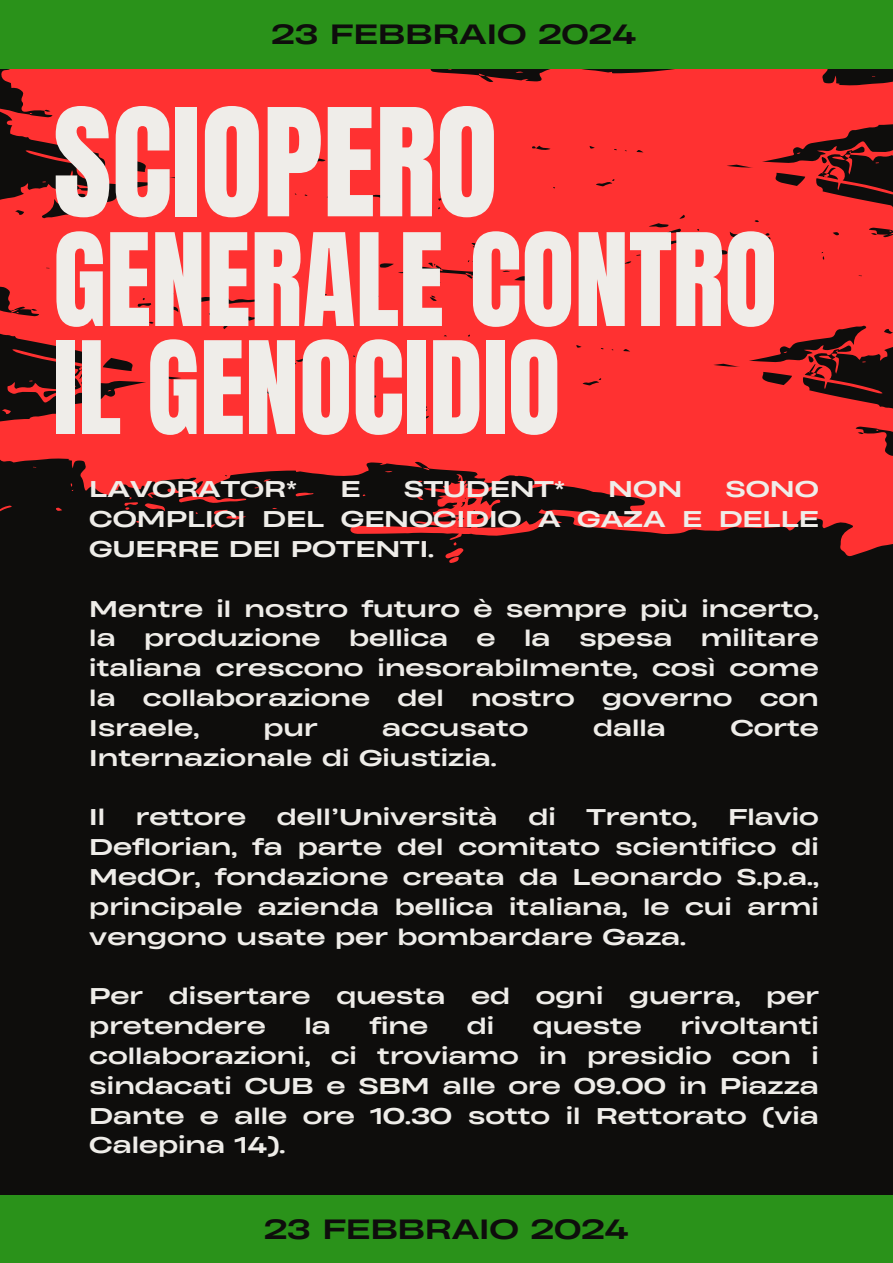
<style>
.page{position:relative;width:893px;height:1263px;background:#0e0d0c}
.page>*{position:absolute;margin:0;border:0;box-sizing:border-box;transform-origin:0 0}
.t1{font:127.2px "Anton";color:#efede9}
.t2{font:109.2px/108px "Anton";color:#efede9}
.t3{font:26.25px "Heading Now 94";color:#0e0d0c}
.t4{font:21.45px/29.8px "Heading Now 94";color:#efede9;text-align:justify}
</style>
<div class="page">
<svg style="left:0;top:68px;width:893px;height:495px;fill:#ff3131"></svg>
<div style="left:0;top:1195px;width:893px;height:68px;background:#2a921a"></div>
<div style="left:0;top:0;width:893px;height:68px;background:#2a921a"></div>
<p class="t3" style="left:272px;top:16px;width:366px">23 FEBBRAIO 2024</p>
<p class="t1" style="left:53px;top:72px;width:446px">SCIOPERO</p>
<p class="t2" style="left:53px;top:228px;width:726px">GENERALE CONTRO<br>IL GENOCIDIO</p>
<h2 class="t4" style="left:89px;top:474px;width:731px;text-indent:636px">SONO COMPLICI DEL GENOCIDIO A GAZA E DELLE GUERRE DEI POTENTI.</h2>
<h2 class="t4" style="left:89px;top:474px;width:209px">LAVORATOR*</h2>
<h2 class="t4" style="left:340px;top:474px;width:21px">E</h2>
<h2 class="t4" style="left:404px;top:474px;width:163px">STUDENT*</h2>
<h2 class="t4" style="left:608px;top:474px;width:75px">NON</h2>
<h1 class="t4" style="left:89px;top:593px;width:731px">Mentre il nostro futuro è sempre più incerto, la</h1>
<h1 class="t4" style="left:89px;top:623px;width:731px;text-indent:611px">militare italiana crescono inesorabilmente, così come la</h1>
<h1 class="t4" style="left:144px;top:623px;width:178px">produzione</h1>
<h1 class="t4" style="left:349px;top:623px;width:101px">bellica</h1>
<h1 class="t4" style="left:476px;top:623px;width:21px">e</h1>
<h1 class="t4" style="left:524px;top:623px;width:28px">la</h1>
<h1 class="t4" style="left:579px;top:623px;width:95px">spesa</h1>
<h1 class="t4" style="left:143px;top:683px;width:229px">collaborazione</h1>
<h1 class="t4" style="left:397px;top:683px;width:48px">del</h1>
<h1 class="t4" style="left:471px;top:683px;width:105px">nostro</h1>
<h1 class="t4" style="left:602px;top:683px;width:132px">governo</h1>
<h1 class="t4" style="left:759px;top:683px;width:61px">con</h1>
<h1 class="t4" style="left:89px;top:712px;width:111px">Israele,</h1>
<h1 class="t4" style="left:264px;top:712px;width:56px">pur</h1>
<h1 class="t4" style="left:382px;top:712px;width:148px">accusato</h1>
<h1 class="t4" style="left:593px;top:712px;width:74px">dalla</h1>
<h1 class="t4" style="left:730px;top:712px;width:90px">Corte</h1>
<h1 class="t4" style="left:89px;top:742px;width:409px">Internazionale di Giustizia.</h1>
<h3 class="t4" style="left:89px;top:802px;width:17px">Il</h3>
<h3 class="t4" style="left:136px;top:802px;width:112px">rettore</h3>
<h3 class="t4" style="left:277px;top:802px;width:222px">dell’Università</h3>
<h3 class="t4" style="left:528px;top:802px;width:29px">di</h3>
<h3 class="t4" style="left:586px;top:802px;width:112px">Trento,</h3>
<h3 class="t4" style="left:89px;top:802px;width:731px;text-indent:638px">Flavio Deflorian, fa parte del comitato scientifico di MedOr, fondazione creata da Leonardo S.p.a., principale azienda bellica italiana, le cui armi vengono usate per bombardare Gaza.</h3>
<p class="t4" style="left:89px;top:981px;width:731px">Per disertare questa ed ogni guerra, per pretendere</p>
<p class="t4" style="left:89px;top:1011px;width:731px;text-indent:591px">rivoltanti collaborazioni, ci troviamo in presidio con i sindacati CUB e SBM alle ore 09.00 in Piazza Dante e alle ore 10.30 sotto il Rettorato (via Calepina 14).</p>
<p class="t4" style="left:304px;top:1011px;width:28px">la</p>
<p class="t4" style="left:369px;top:1011px;width:60px">fine</p>
<p class="t4" style="left:467px;top:1011px;width:29px">di</p>
<p class="t4" style="left:533px;top:1011px;width:111px">queste</p>
<p class="t3" style="left:264px;top:1211px;width:366px">23 FEBBRAIO 2024</p>
</div>
